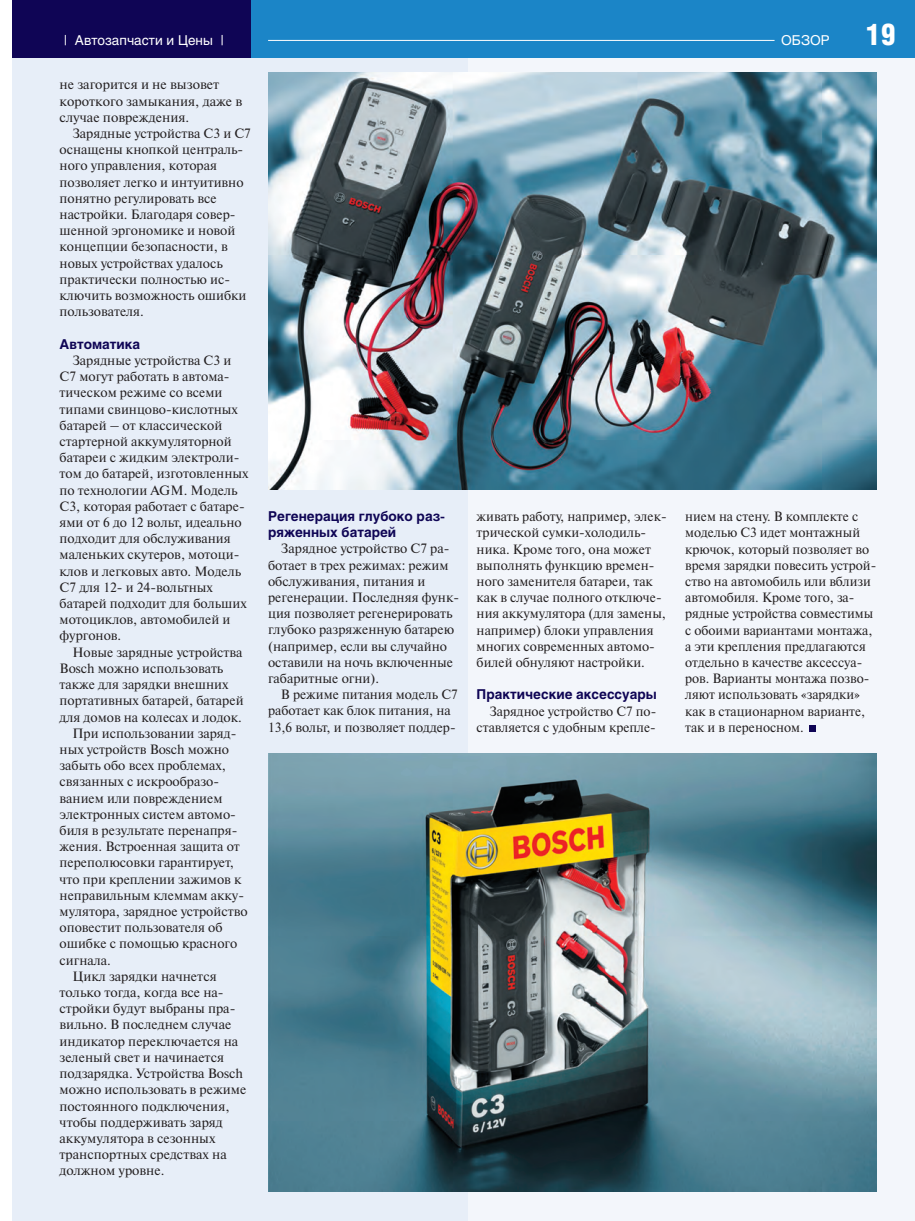
<style>
.page{position:relative;width:915px;height:1221px;background:#fff}
.page>*{position:absolute;margin:0;border:0;box-sizing:border-box;transform-origin:0 0}
.t1{font:900 30px "Helios Cond";color:#fff}
.t2{font:13.5px/16.2px "Newton C";color:#231f20}
.t3{font:700 13.5px/16.2px "Helios";color:#0f0555}
.t4{font:13.5px "Helios";color:#fff}
</style>
<div class="page">
<div style="left:468px;top:0;width:446px;height:1220px;background:#f3f6fb"></div>
<div style="left:13px;top:0;width:455px;height:1220px;background:#e7eef8"></div>
<div style="left:13px;top:0;width:901px;height:57px;background:#1b85c7"></div>
<div style="left:13px;top:0;width:238px;height:57px;background:#0f0555"></div>
<hr style="left:268px;top:40px;width:506px;height:1px;background:#fff">
<img style="left:268px;top:72px;width:608px;height:417px">
<img style="left:268px;top:753px;width:608px;height:438px">
<svg style="left:809px;top:725px;width:6px;height:6px"></svg>
<p class="t4" style="left:64px;top:32px;width:161px">| Автозапчасти и Цены |</p>
<p class="t4" style="left:781px;top:32px;width:50px">ОБЗОР</p>
<p class="t1" style="left:865px;top:17px;width:32px">19</p>
<p class="t2" style="left:60px;top:77px;width:184px">не загорится и не вызовет короткого замыкания, даже в случае повреждения.</p>
<p class="t2" style="left:60px;top:125px;width:193px;text-indent:13px">Зарядные устройства С3 и С7 оснащены кнопкой централь&shy;ного управления, которая позволяет легко и интуитивно понятно регулировать все настройки. Благодаря совер&shy;шенной эргономике и новой концепции безопасности, в новых устройствах удалось практически полностью ис&shy;ключить возможность ошибки пользователя.</p>
<p class="t3" style="left:60px;top:336px;width:82px">Автоматика</p>
<p class="t2" style="left:60px;top:352px;width:190px;text-indent:13px">Зарядные устройства С3 и<br>С7 могут работать в автома&shy;тическом режиме со всеми типами свинцово-кислотных батарей – от классической стартерной аккумуляторной батареи с жидким электроли&shy;том до батарей, изготовленных по технологии AGM. Модель<br>С3, которая работает с батаре&shy;ями от 6 до 12 вольт, идеально подходит для обслуживания маленьких скутеров, мотоци&shy;клов и легковых авто. Модель<br>С7 для 12- и 24-вольтных батарей подходит для больших мотоциклов, автомобилей и фургонов.</p>
<p class="t2" style="left:60px;top:644px;width:185px;text-indent:13px">Новые зарядные устройства<br>Bosch можно использовать также для зарядки внешних портативных батарей, батарей для домов на колесах и лодок.</p>
<p class="t2" style="left:60px;top:725px;width:189px;text-indent:13px">При использовании заряд&shy;ных устройств Bosch можно забыть обо всех проблемах, связанных с искрообразо&shy;ванием или повреждением электронных систем автомо&shy;биля в результате перенапря&shy;жения. Встроенная защита от переполюсовки гарантирует, что при креплении зажимов к неправильным клеммам акку&shy;мулятора, зарядное устройство оповестит пользователя об ошибке с помощью красного сигнала.</p>
<p class="t2" style="left:60px;top:968px;width:188px;text-indent:13px">Цикл зарядки начнется только тогда, когда все на&shy;стройки будут выбраны пра&shy;вильно. В последнем случае индикатор переключается на зеленый свет и начинается подзарядка. Устройства Bosch можно использовать в режиме постоянного подключения, чтобы поддерживать заряд аккумулятора в сезонных транспортных средствах на должном уровне.</p>
<p class="t3" style="left:268px;top:508px;width:178px">Регенерация глубоко раз&shy;ряженных батарей</p>
<p class="t2" style="left:268px;top:540px;width:192px;text-indent:13px">Зарядное устройство С7 ра&shy;ботает в трех режимах: режим обслуживания, питания и регенерации. Последняя функ&shy;ция позволяет регенерировать глубоко разряженную батарею (например, если вы случайно оставили на ночь включенные габаритные огни).</p>
<p class="t2" style="left:268px;top:686px;width:191px;text-indent:13px">В режиме питания модель С7 работает как блок питания, на<br>13,6 вольт, и позволяет поддер-</p>
<p class="t2" style="left:476px;top:508px;width:191px">живать работу, например, элек&shy;трической сумки-холодиль&shy;ника. Кроме того, она может выполнять функцию времен&shy;ного заменителя батареи, так как в случае полного отключе&shy;ния аккумулятора (для замены, например) блоки управления многих современных автомо&shy;билей обнуляют настройки.</p>
<p class="t3" style="left:476px;top:686px;width:182px">Практические аксессуары</p>
<p class="t2" style="left:476px;top:703px;width:181px;text-align:right">Зарядное устройство С7 по&shy;ставляется с удобным крепле-</p>
<p class="t2" style="left:685px;top:508px;width:192px">нием на стену. В комплекте с моделью С3 идет монтажный крючок, который позволяет во время зарядки повесить устрой&shy;ство на автомобиль или вблизи автомобиля. Кроме того, за&shy;рядные устройства совместимы с обоими вариантами монтажа, а эти крепления предлагаются отдельно в качестве аксессуа&shy;ров. Варианты монтажа позво&shy;ляют использовать «зарядки» как в стационарном варианте, так и в переносном.</p>
</div>
